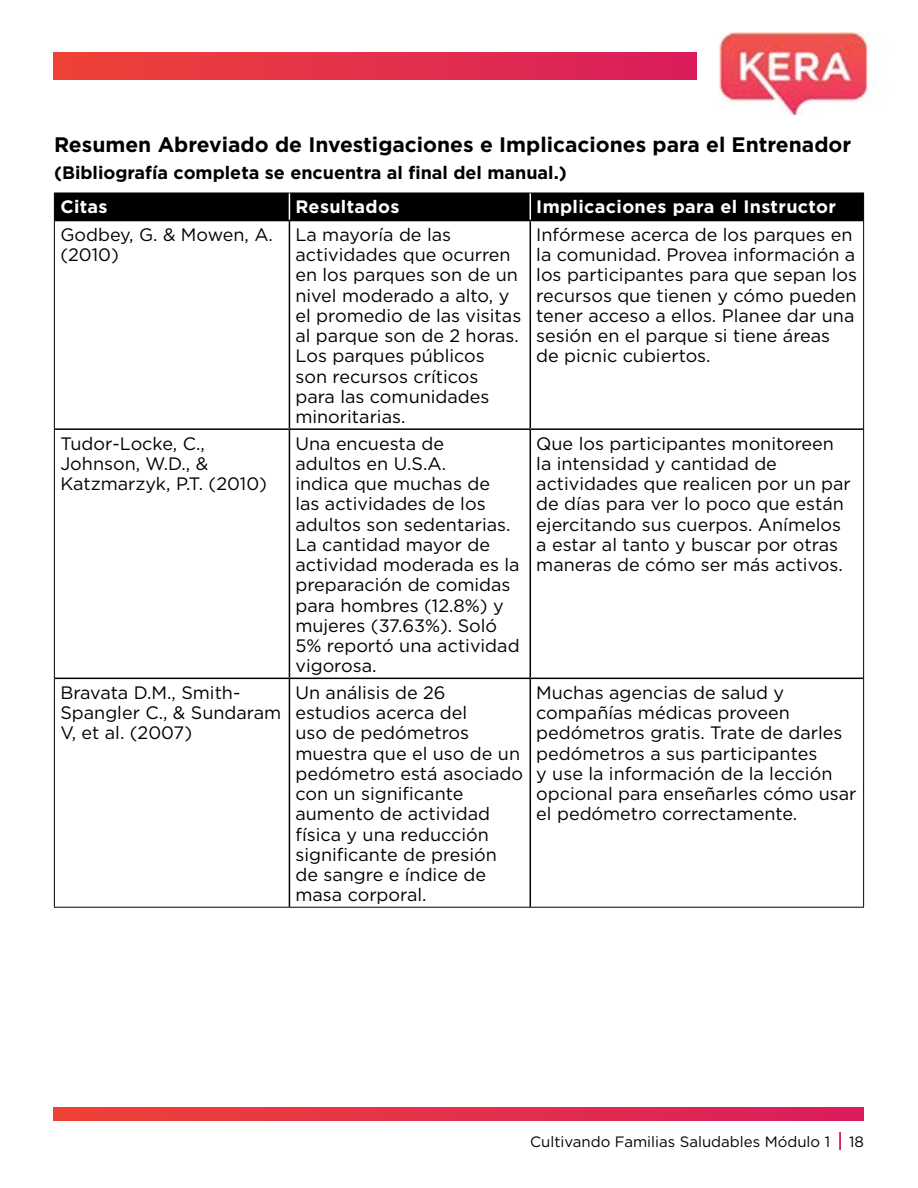
<style>
.page{position:relative;width:918px;height:1188px;background:#fff}
.page>*{position:absolute;margin:0;border:0;box-sizing:border-box;transform-origin:0 0}
.t1{font:700 21px "Gotham";color:#000}
.t2{font:18px/20.2px "Gotham";color:#000}
.t3{font:700 18px "Gotham";color:#000}
.t4{font:700 18px "Gotham";letter-spacing:.02em;color:#fff}
.t5{font:15px "Gotham";color:#000}
</style>
<div class="page">
<img style="left:719px;top:33px;width:156px;height:82px">
<svg style="left:839px;top:1133px;width:1px;height:17px"></svg>
<svg style="left:54px;top:1107px;width:810px;height:13px"></svg>
<div style="left:54px;top:52px;width:643px;height:27px;background:linear-gradient(to right,#ee4338,#d91e5d)"></div>
<hr style="left:54px;top:221px;width:1px;height:208px;background:#000">
<hr style="left:863px;top:221px;width:1px;height:208px;background:#000">
<hr style="left:54px;top:429px;width:1px;height:249px;background:#000">
<hr style="left:863px;top:429px;width:1px;height:249px;background:#000">
<hr style="left:54px;top:678px;width:1px;height:229px;background:#000">
<hr style="left:863px;top:678px;width:1px;height:229px;background:#000">
<hr style="left:54px;top:907px;width:235px;height:1px;background:#000">
<hr style="left:289px;top:907px;width:241px;height:1px;background:#000">
<hr style="left:530px;top:907px;width:334px;height:1px;background:#000">
<hr style="left:289px;top:221px;width:1px;height:207px;background:#000">
<hr style="left:530px;top:221px;width:1px;height:207px;background:#000">
<hr style="left:55px;top:428px;width:234px;height:2px;background:#000">
<hr style="left:289px;top:428px;width:241px;height:2px;background:#000">
<hr style="left:289px;top:430px;width:1px;height:248px;background:#000">
<hr style="left:530px;top:428px;width:333px;height:2px;background:#000">
<hr style="left:530px;top:430px;width:1px;height:248px;background:#000">
<hr style="left:55px;top:678px;width:234px;height:1px;background:#000">
<hr style="left:289px;top:678px;width:241px;height:1px;background:#000">
<hr style="left:289px;top:679px;width:1px;height:228px;background:#000">
<hr style="left:530px;top:678px;width:333px;height:1px;background:#000">
<hr style="left:530px;top:679px;width:1px;height:228px;background:#000">
<div style="left:54px;top:193px;width:810px;height:28px;background:#000"></div>
<hr style="left:289px;top:220px;width:241px;height:1px;background:#000">
<p class="t1" style="left:54px;top:130px;width:799px">Resumen Abreviado de Investigaciones e Implicaciones para el Entrenador</p>
<p class="t3" style="left:54px;top:161px;width:514px">(Bibliografía completa se encuentra al final del manual.)</p>
<p class="t4" style="left:60px;top:195px;width:49px">Citas</p>
<p class="t4" style="left:295px;top:195px;width:106px">Resultados</p>
<p class="t4" style="left:536px;top:195px;width:301px">Implicaciones para el Instructor</p>
<p class="t2" style="left:60px;top:224px;width:214px">Godbey, G. &amp; Mowen, A. (2010)</p>
<p class="t2" style="left:295px;top:224px;width:227px">La mayoría de las actividades que ocurren en los parques son de un nivel moderado a alto, y el promedio de las visitas al parque son de 2 horas.<br>Los parques públicos<br>son recursos críticos para las comunidades minoritarias.</p>
<p class="t2" style="left:536px;top:224px;width:322px">Infórmese acerca de los parques en la comunidad. Provea información a los participantes para que sepan los recursos que tienen y cómo pueden tener acceso a ellos. Planee dar una sesión en el parque si tiene áreas de picnic cubiertos.</p>
<p class="t2" style="left:60px;top:433px;width:208px">Tudor-Locke, C.,<br>Johnson, W.D., &amp;<br>Katzmarzyk, P.T. (2010)</p>
<p class="t2" style="left:295px;top:433px;width:226px">Una encuesta de<br>adultos en U.S.A.<br>indica que muchas de<br>las actividades de los adultos son sedentarias.<br>La cantidad mayor de actividad moderada es la preparación de comidas para hombres (12.8%) y mujeres (37.63%). Soló<br>5% reportó una actividad vigorosa.</p>
<p class="t2" style="left:536px;top:433px;width:316px">Que los participantes monitoreen la intensidad y cantidad de actividades que realicen por un par de días para ver lo poco que están ejercitando sus cuerpos. Anímelos a estar al tanto y buscar por otras maneras de cómo ser más activos.</p>
<p class="t2" style="left:60px;top:682px;width:222px">Bravata D.M., Smith-<br>Spangler C., &amp; Sundaram<br>V, et al. (2007)</p>
<p class="t2" style="left:295px;top:682px;width:229px">Un análisis de 26 estudios acerca del<br>uso de pedómetros muestra que el uso de un pedómetro está asociado con un significante aumento de actividad física y una reducción significante de presión de sangre e índice de masa corporal.</p>
<p class="t2" style="left:536px;top:682px;width:322px">Muchas agencias de salud y compañías médicas proveen pedómetros gratis. Trate de darles pedómetros a sus participantes<br>y use la información de la lección opcional para enseñarles cómo usar el pedómetro correctamente.</p>
<p class="t5" style="left:530px;top:1132px;width:301px">Cultivando Familias Saludables Módulo 1</p>
<p class="t5" style="left:849px;top:1132px;width:16px">18</p>
</div>
